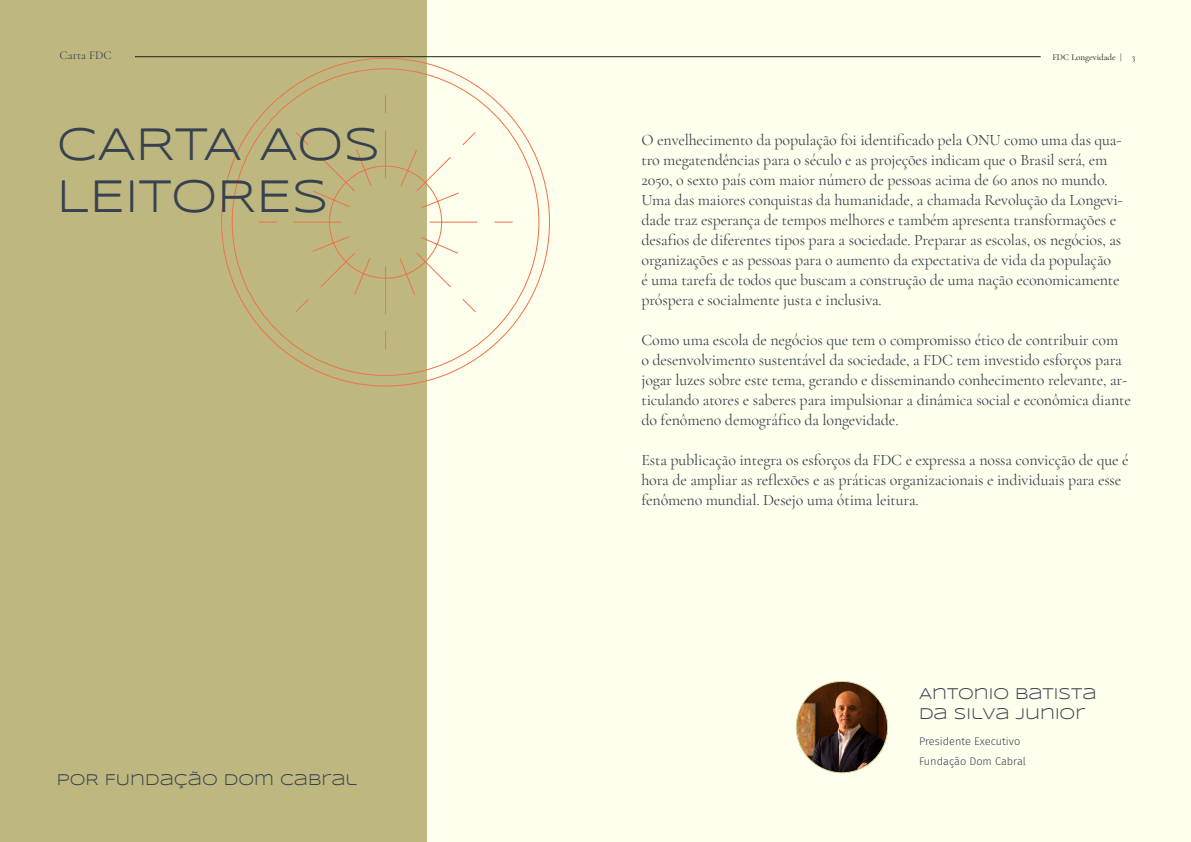
<style>
.page{position:relative;width:1191px;height:842px;background:#ffffed}
.page>*{position:absolute;margin:0;border:0;box-sizing:border-box;transform-origin:0 0}
.t1{font:47px "Syncopate";color:#37414f}
.t2{font:16px/20px "Cormorant Garamond";letter-spacing:-.01em;color:#37414f}
.t3{font:16px "Syncopate";color:#37414f}
.t4{font:12px "Cormorant Garamond";color:#37414f}
.t5{font:300 11px "Fira Sans";color:#37414f}
.t6{font:500 9px "Cormorant Garamond";color:#231f20}
</style>
<div class="page">
<div style="left:0;top:0;width:426px;height:842px;background:#beb880"></div>
<svg style="left:221px;top:58px;width:329px;height:328px"></svg>
<img style="left:796px;top:681px;width:91px;height:92px;border-radius:46px">
<hr style="left:112px;top:57px;width:928px;height:1px;background:#231f20">
<div style="left:60px;top:48px;width:75px;height:18px;background:#beb880"></div>
<p class="t4" style="left:60px;top:48px;width:54px">Carta FDC</p>
<p class="t6" style="left:1052px;top:52px;width:84px">FDC Longevidade | 3</p>
<p class="t1" style="left:57px;top:117px;width:325px">CARTA AOS</p>
<p class="t1" style="left:57px;top:169px;width:274px">LEITORES</p>
<p class="t3" style="left:57px;top:770px;width:302px">POR FUNDAÇÃO DOM CABRAL</p>
<p class="t2" style="left:641px;top:130px;width:483px">O envelhecimento da população foi identificado pela ONU como uma das qua&shy;tro megatendências para o século e as projeções indicam que o Brasil será, em 2050, o sexto país com maior número de pessoas acima de 60 anos no mundo.<br>Uma das maiores conquistas da humanidade, a chamada Revolução da Longevi&shy;dade traz esperança de tempos melhores e também apresenta transformações e desafios de diferentes tipos para a sociedade. Preparar as escolas, os negócios, as organizações e as pessoas para o aumento da expectativa de vida da população<br>é uma tarefa de todos que buscam a construção de uma nação economicamente próspera e socialmente justa e inclusiva.</p>
<p class="t2" style="left:641px;top:330px;width:491px">Como uma escola de negócios que tem o compromisso ético de contribuir com<br>o desenvolvimento sustentável da sociedade, a FDC tem investido esforços para jogar luzes sobre este tema, gerando e disseminando conhecimento relevante, ar&shy;ticulando atores e saberes para impulsionar a dinâmica social e econômica diante do fenômeno demográfico da longevidade.</p>
<p class="t2" style="left:641px;top:450px;width:489px">Esta publicação integra os esforços da FDC e expressa a nossa convicção de que é hora de ampliar as reflexões e as práticas organizacionais e individuais para esse fenômeno mundial. Desejo uma ótima leitura.</p>
<p class="t3" style="left:919px;top:685px;width:179px">ANTONIO BATISTA</p>
<p class="t3" style="left:919px;top:705px;width:168px">DA SILVA JUNIOR</p>
<p class="t5" style="left:919px;top:733px;width:103px">Presidente Executivo</p>
<p class="t5" style="left:919px;top:753px;width:108px">Fundação Dom Cabral</p>
</div>
